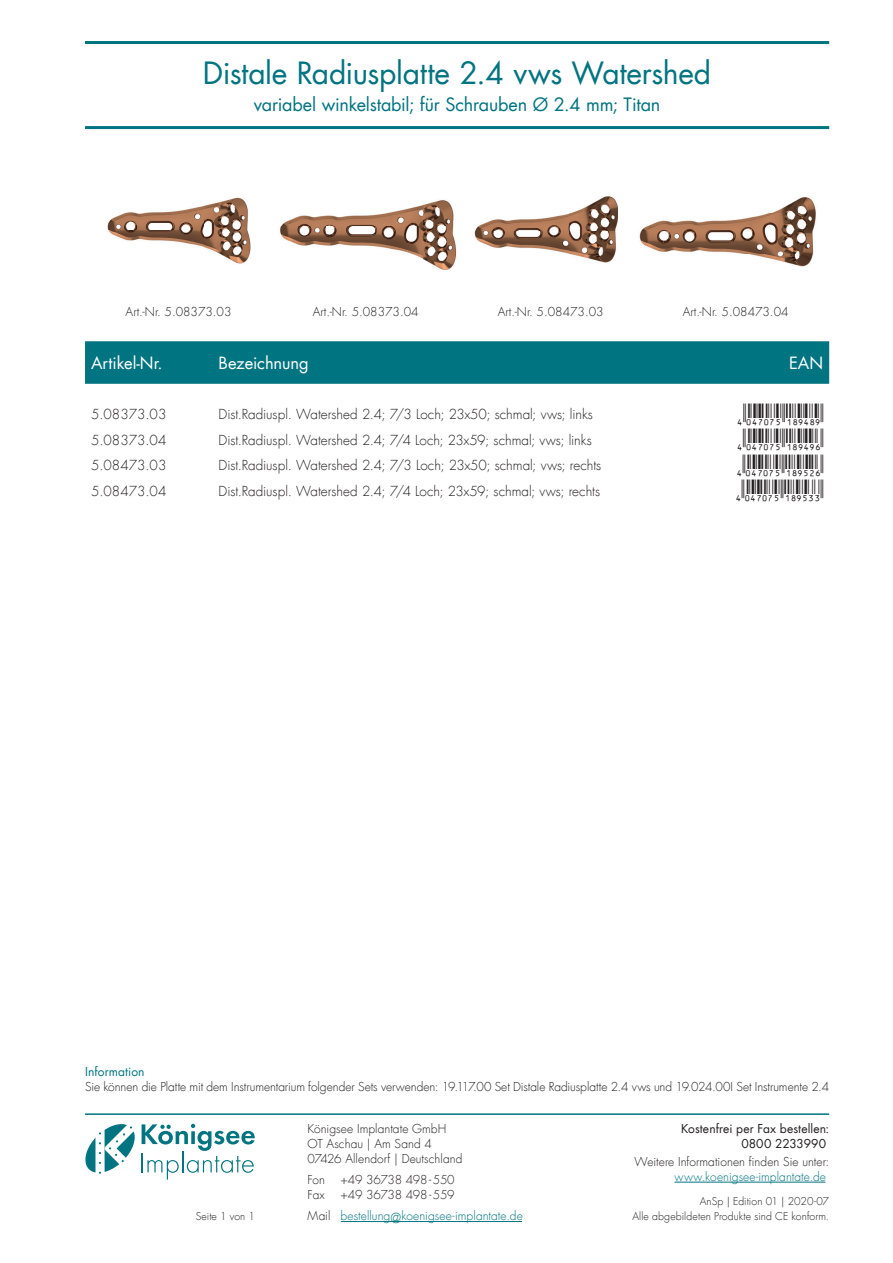
<style>
.page{position:relative;width:893px;height:1263px;background:#fff}
.page>*{position:absolute;margin:0;border:0;box-sizing:border-box;transform-origin:0 0}
.t1{font:30px "Futura Com";letter-spacing:-.01em;color:#007480}
.t2{font:18px "Futura Com";letter-spacing:-.01em;color:#007480}
.t3{font:16.5px "Futura Com";color:#fff}
.t4{font:300 13.5px "Futura Com";color:#231f20}
.t5{font:300 12px/15px "Futura Com";color:#231f20}
.t6{font:300 12px/21.3px "Futura Com";letter-spacing:.005em;color:#007480}
.t7{font:12px/15px "Futura Com";letter-spacing:.005em;color:#231f20;text-align:right}
.t8{font:300 12px "Futura Com";letter-spacing:-.02em;color:#231f20}
.t9{font:12px "Futura Com";letter-spacing:.01em;color:#007480}
.t10{font:300 10.5px "Futura Com";letter-spacing:.005em;color:#231f20}
.s1{color:#231f20}
.s2{font-size:13.5px}
</style>
<div class="page">
<hr style="left:85px;top:1113px;width:744px;height:2px;background:#007480">
<hr style="left:674px;top:1182px;width:151px;height:1px;background:#007480">
<hr style="left:141px;top:1152px;width:2px;height:20px;background:#007480">
<svg style="left:142px;top:1124px;width:113px;height:55px"></svg>
<svg style="left:85px;top:1124px;width:50px;height:50px"></svg>
<hr style="left:85px;top:41px;width:744px;height:3px;background:#007480">
<hr style="left:85px;top:126px;width:744px;height:3px;background:#007480">
<hr style="left:341px;top:1221px;width:181px;height:1px;background:#007480">
<div style="left:85px;top:341px;width:744px;height:43px;background:#007480"></div>
<img style="left:107px;top:197px;width:144px;height:67px">
<img style="left:280px;top:200px;width:177px;height:70px">
<img style="left:474px;top:196px;width:144px;height:67px">
<img style="left:639px;top:196px;width:177px;height:71px">
<h1 class="t1" style="left:203px;top:52px;width:510px">Distale Radiusplatte 2.4 vws Watershed</h1>
<h2 class="t2" style="left:254px;top:92px;width:408px">variabel winkelstabil; für Schrauben Ø 2.4 mm; Titan</h2>
<p class="t5" style="left:126px;top:305px;width:107px">Art.-Nr. 5.08373.03</p>
<p class="t5" style="left:313px;top:305px;width:107px">Art.-Nr. 5.08373.04</p>
<p class="t5" style="left:498px;top:305px;width:107px">Art.-Nr. 5.08473.03</p>
<p class="t5" style="left:683px;top:305px;width:107px">Art.-Nr. 5.08473.04</p>
<h3 class="t3" style="left:91px;top:352px;width:73px">Artikel-Nr.</h3>
<h3 class="t3" style="left:219px;top:352px;width:92px">Bezeichnung</h3>
<h3 class="t3" style="left:789px;top:352px;width:36px">EAN</h3>
<p class="t4" style="left:91px;top:405px;width:77px">5.08373.03</p>
<p class="t4" style="left:219px;top:405px;width:376px">Dist.Radiuspl. Watershed 2.4; 7/3 Loch; 23x50; schmal; vws; links</p>
<p class="t4" style="left:91px;top:431px;width:77px">5.08373.04</p>
<p class="t4" style="left:219px;top:431px;width:375px">Dist.Radiuspl. Watershed 2.4; 7/4 Loch; 23x59; schmal; vws; links</p>
<p class="t4" style="left:91px;top:456px;width:77px">5.08473.03</p>
<p class="t4" style="left:219px;top:456px;width:384px">Dist.Radiuspl. Watershed 2.4; 7/3 Loch; 23x50; schmal; vws; rechts</p>
<p class="t4" style="left:91px;top:482px;width:77px">5.08473.04</p>
<p class="t4" style="left:219px;top:482px;width:383px">Dist.Radiuspl. Watershed 2.4; 7/4 Loch; 23x59; schmal; vws; rechts</p>
<p class="t9" style="left:85px;top:1063px;width:61px">Information</p>
<p class="t5" style="left:85px;top:1079px;width:746px">Sie können die Platte mit dem Instrumentarium folgender Sets verwenden: 19.117.00 Set Distale Radiusplatte 2.4 vws und 19.024.00I Set Instrumente 2.4</p>
<p class="t7" style="left:681px;top:1120px;width:150px">Kostenfrei per Fax bestellen:<br>0800 2233990</p>
<p class="t5" style="left:635px;top:1154px;width:196px">Weitere Informationen finden Sie unter:</p>
<p class="t6" style="left:674px;top:1166px;width:153px">www.koenigsee-implantate.de</p>
<p class="t5" style="left:308px;top:1121px;width:156px">Königsee Implantate GmbH<br>OT Aschau | Am Sand 4<br>07426 Allendorf | Deutschland</p>
<p class="t5" style="left:308px;top:1172px;width:19px">Fon</p>
<p class="t8" style="left:341px;top:1172px;width:116px">+49 36738 498 - 550</p>
<p class="t5" style="left:308px;top:1187px;width:19px">Fax</p>
<p class="t6" style="left:308px;top:1184px;width:217px;text-indent:33px"><span class="s1">+49 36738 498 - 559<br>Mail</span> bestellung<span class="s2">@</span>koenigsee-implantate.de</p>
<p class="t10" style="left:700px;top:1195px;width:131px">AnSp | Edition 01 | 2020-07</p>
<p class="t10" style="left:196px;top:1210px;width:61px">Seite 1 von 1</p>
<p class="t10" style="left:632px;top:1210px;width:198px">Alle abgebildeten Produkte sind CE konform.</p>
</div>
